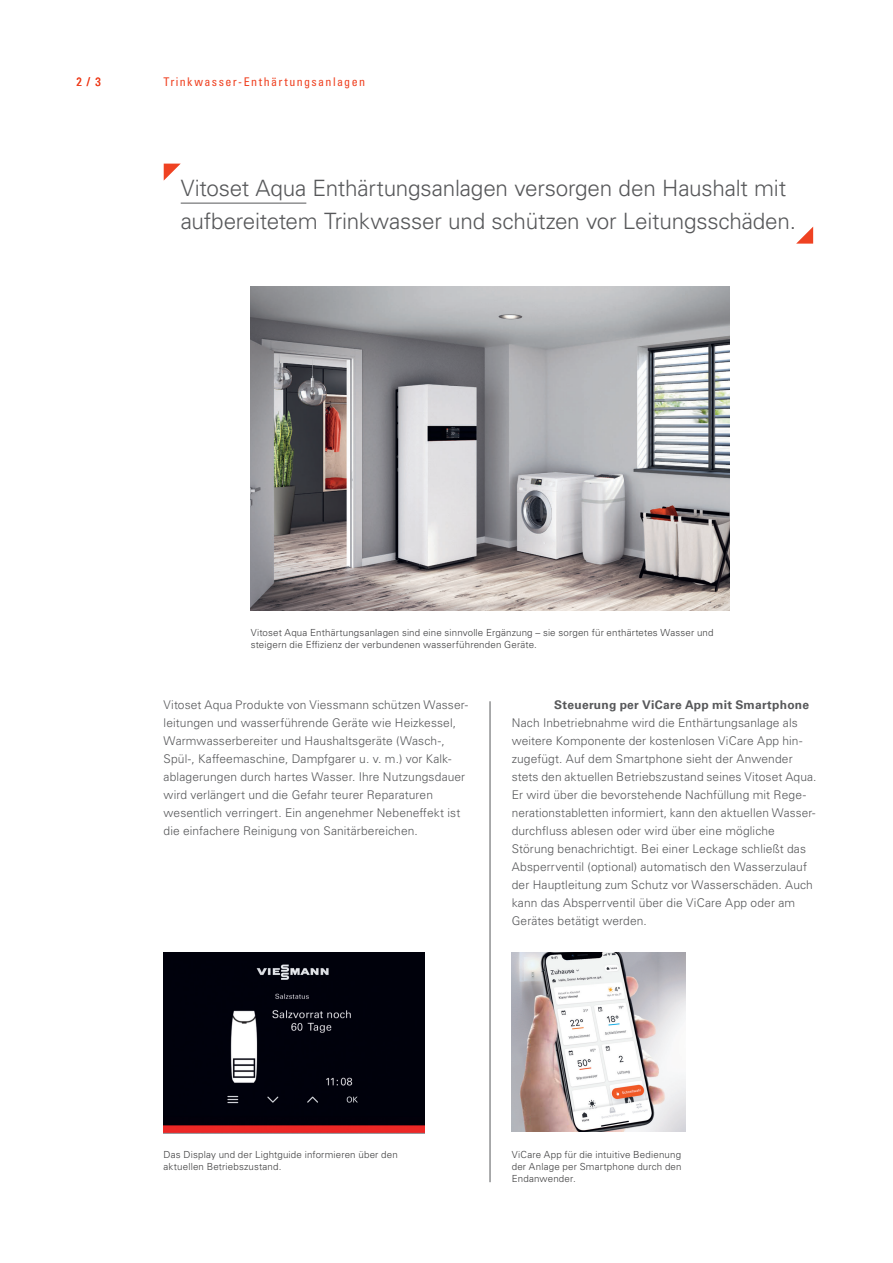
<style>
.page{position:relative;width:893px;height:1263px;background:#fff}
.page>*{position:absolute;margin:0;border:0;box-sizing:border-box;transform-origin:0 0}
.t1{font:300 22.5px/33px "Univers LTCYR 45";letter-spacing:-.01em;color:#57585a}
.t2{font:300 12px/18px "Univers LTCYR 45";letter-spacing:.01em;color:#57585a}
.t3{font:700 12px "Univers LTCYR 65";letter-spacing:.02em;color:#57585a}
.t4{font:condensed 12px "Univers LTCYR 57";letter-spacing:.115em;color:#ef4222}
.t5{font:300 9.75px/12px "Univers LTCYR 45";letter-spacing:.015em;color:#3e3e3f}
</style>
<div class="page">
<img style="left:512px;top:953px;width:174px;height:179px">
<img style="left:164px;top:953px;width:261px;height:180px">
<img style="left:251px;top:287px;width:478px;height:324px">
<hr style="left:181px;top:203px;width:125px;height:1px;background:#57585a">
<svg style="left:164px;top:164px;width:17px;height:17px"></svg>
<svg style="left:796px;top:227px;width:17px;height:17px"></svg>
<hr style="left:490px;top:701px;width:1px;height:481px;background:#57585a">
<p class="t4" style="left:77px;top:76px;width:26px">2 / 3</p>
<p class="t4" style="left:164px;top:76px;width:203px">Trinkwasser-Enthärtungsanlagen</p>
<h1 class="t1" style="left:181px;top:174px;width:617px">Vitoset Aqua Enthärtungsanlagen versorgen den Haushalt mit aufbereitetem Trinkwasser und schützen vor Leitungsschäden.</h1>
<p class="t5" style="left:251px;top:627px;width:464px">Vitoset Aqua Enthärtungsanlagen sind eine sinnvolle Ergänzung – sie sorgen für enthärtetes Wasser und steigern die Effizienz der verbundenen wasserführenden Geräte.</p>
<p class="t2" style="left:164px;top:697px;width:306px">Vitoset Aqua Produkte von Viessmann schützen Wasser&shy;leitungen und wasserführende Geräte wie Heizkessel, Warmwasserbereiter und Haushaltsgeräte (Wasch-, Spül-, Kaffeemaschine, Dampfgarer u. v. m.) vor Kalk&shy;ablagerungen durch hartes Wasser. Ihre Nutzungsdauer wird verlängert und die Gefahr teurer Reparaturen wesentlich verringert. Ein angenehmer Nebeneffekt ist die einfachere Reinigung von Sanitärbereichen.</p>
<p class="t3" style="left:554px;top:701px;width:256px">Steuerung per ViCare App mit Smartphone</p>
<p class="t2" style="left:512px;top:715px;width:306px">Nach Inbetriebnahme wird die Enthärtungsanlage als weitere Komponente der kostenlosen ViCare App hin&shy;zugefügt. Auf dem Smartphone sieht der Anwender stets den aktuellen Betriebszustand seines Vitoset Aqua.<br>Er wird über die bevorstehende Nachfüllung mit Rege&shy;nerationstabletten informiert, kann den aktuellen Wasser&shy;durchfluss ablesen oder wird über eine mögliche Störung benachrichtigt. Bei einer Leckage schließt das Absperrventil (optional) automatisch den Wasserzulauf der Hauptleitung zum Schutz vor Wasserschäden. Auch kann das Absperrventil über die ViCare App oder am Gerätes betätigt werden.</p>
<p class="t5" style="left:164px;top:1150px;width:236px">Das Display und der Lightguide informieren über den aktuellen Betriebszustand.</p>
<p class="t5" style="left:512px;top:1150px;width:171px;text-align:justify">ViCare App für die intuitive Bedienung der Anlage per Smartphone durch den Endanwender.</p>
</div>
